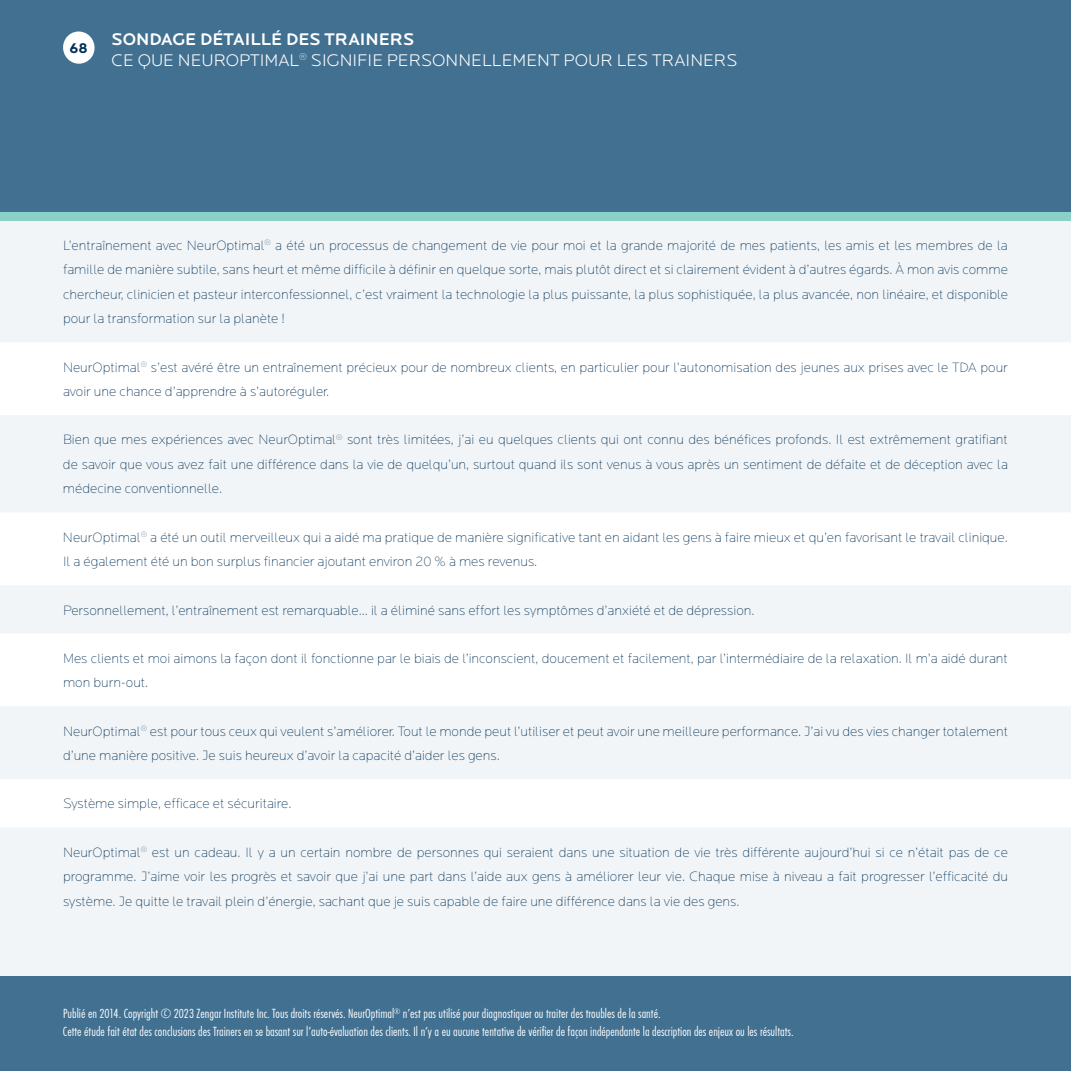
<style>
.page{position:relative;width:1071px;height:1071px;background:#fff}
.page>*{position:absolute;margin:0;border:0;box-sizing:border-box;transform-origin:0 0}
.t1{font:300 17.5px/21px "Locator Display";color:#fff}
.t2{font:700 14.53px "Locator Display";color:#003057}
.t3{font:200 14px/24.5px "Locator";color:#003057}
.t4{font:300 12.25px/17.5px "Futura ND Cn";color:#fff}
.s1{font-weight:500}
</style>
<div class="page">
<div style="left:0;top:0;width:1071px;height:220px;background:#427091"></div>
<div style="left:0;top:220px;width:1071px;height:756px;background:#f2f5f7"></div>
<svg style="left:0;top:343px;width:1071px;height:484px;fill:#fff"></svg>
<div style="left:0;top:212px;width:1071px;height:8px;background:#8cd1c8"></div>
<div style="left:0;top:976px;width:1071px;height:95px;background:#427091"></div>
<svg style="left:63px;top:31px;width:32px;height:33px"></svg>
<p class="t2" style="left:70px;top:40px;width:20px">68</p>
<p class="t1" style="left:112px;top:29px;width:628px"><span class="s1">SONDAGE DÉTAILLÉ DES TRAINERS<br></span>CE QUE NEUROPTIMAL<sup>®</sup> SIGNIFIE PERSONNELLEMENT POUR LES TRAINERS</p>
<p class="t3" style="left:63px;top:233px;width:947px;text-align:justify">L’entraînement avec NeurOptimal<sup>®</sup> a été un processus de changement de vie pour moi et la grande majorité de mes patients, les amis et les membres de la famille de manière subtile, sans heurt et même difficile à définir en quelque sorte, mais plutôt direct et si clairement évident à d’autres égards. À mon avis comme chercheur, clinicien et pasteur interconfessionnel, c’est vraiment la technologie la plus puissante, la plus sophistiquée, la plus avancée, non linéaire, et disponible pour la transformation sur la planète !</p>
<p class="t3" style="left:63px;top:355px;width:946px">NeurOptimal<sup>®</sup> s’est avéré être un entraînement précieux pour de nombreux clients, en particulier pour l’autonomisation des jeunes aux prises avec le TDA pour avoir une chance d’apprendre à s’autoréguler.</p>
<p class="t3" style="left:63px;top:428px;width:947px;text-align:justify">Bien que mes expériences avec NeurOptimal<sup>®</sup> sont très limitées, j’ai eu quelques clients qui ont connu des bénéfices profonds. Il est extrêmement gratifiant de savoir que vous avez fait une différence dans la vie de quelqu’un, surtout quand ils sont venus à vous après un sentiment de défaite et de déception avec la médecine conventionnelle.</p>
<p class="t3" style="left:63px;top:525px;width:946px">NeurOptimal<sup>®</sup> a été un outil merveilleux qui a aidé ma pratique de manière significative tant en aidant les gens à faire mieux et qu’en favorisant le travail clinique.<br>Il a également été un bon surplus financier ajoutant environ 20 % à mes revenus.</p>
<p class="t3" style="left:63px;top:598px;width:693px">Personnellement, l’entraînement est remarquable... il a éliminé sans effort les symptômes d’anxiété et de dépression.</p>
<p class="t3" style="left:63px;top:646px;width:946px">Mes clients et moi aimons la façon dont il fonctionne par le biais de l’inconscient, doucement et facilement, par l’intermédiaire de la relaxation. Il m’a aidé durant mon burn-out.</p>
<p class="t3" style="left:63px;top:719px;width:947px">NeurOptimal<sup>®</sup> est pour tous ceux qui veulent s’améliorer. Tout le monde peut l’utiliser et peut avoir une meilleure performance. J’ai vu des vies changer totalement d’une manière positive. Je suis heureux d’avoir la capacité d’aider les gens.</p>
<p class="t3" style="left:63px;top:792px;width:230px">Système simple, efficace et sécuritaire.</p>
<p class="t3" style="left:63px;top:840px;width:947px;text-align:justify">NeurOptimal<sup>®</sup> est un cadeau. Il y a un certain nombre de personnes qui seraient dans une situation de vie très différente aujourd’hui si ce n’était pas de ce programme. J’aime voir les progrès et savoir que j’ai une part dans l’aide aux gens à améliorer leur vie. Chaque mise à niveau a fait progresser l’efficacité du système. Je quitte le travail plein d’énergie, sachant que je suis capable de faire une différence dans la vie des gens.</p>
<p class="t4" style="left:63px;top:1005px;width:732px">Publié en 2014. Copyright © 2023 Zengar Institute Inc. Tous droits réservés. NeurOptimal<sup>®</sup> n’est pas utilisé pour diagnostiquer ou traiter des troubles de la santé.<br>Cette étude fait état des conclusions des Trainers en se basant sur l’auto-évaluation des clients. Il n’y a eu aucune tentative de vérifier de façon indépendante la description des enjeux ou les résultats.</p>
</div>
